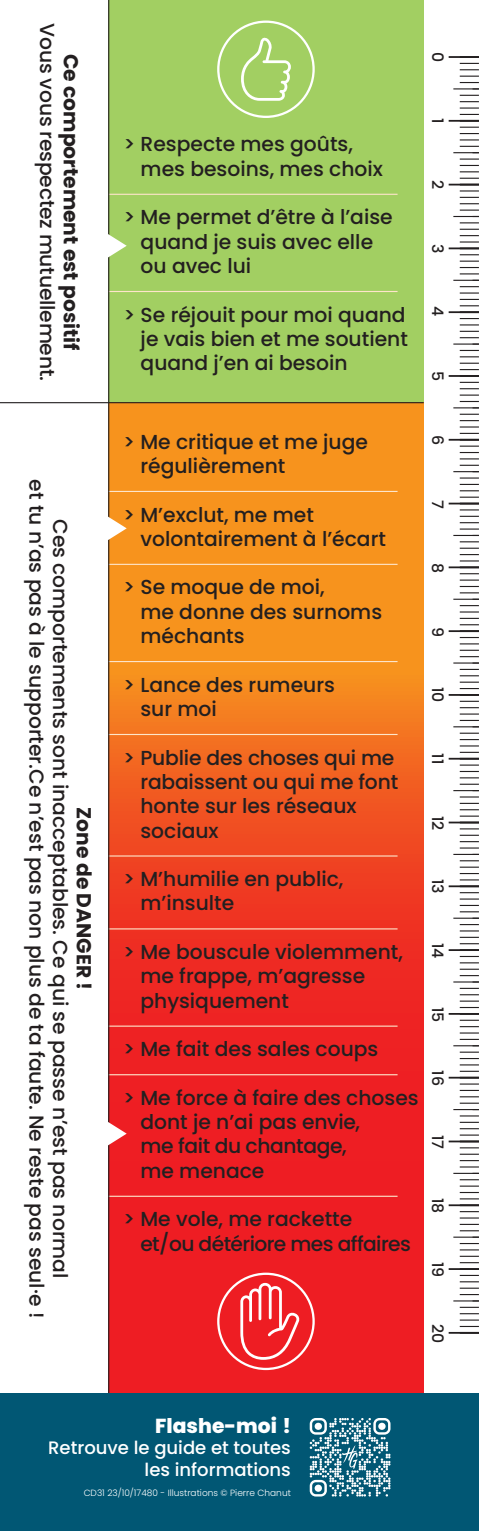
<style>
.page{position:relative;width:479px;height:1531px;background:#fff}
.page>*{position:absolute;margin:0;border:0;box-sizing:border-box;transform-origin:0 0}
.t1{font:500 20.25px/24.3px "Poppins";color:#231f20}
.t2{font:500 20.25px/24.3px "Poppins";letter-spacing:-.03em;color:#231f20}
.t3{font:700 20.25px "Poppins";color:#231f20}
.t4{font:800 20.25px "Poppins";color:#fff}
.t5{font:500 18px/21.4px "Poppins";color:#fff;text-align:right}
.t6{font:500 15.75px "Poppins";color:#231f20}
.t7{font:300 9px "Poppins";color:#fff}
</style>
<div class="page">
<div style="left:108px;top:0;width:315px;height:403px;background:#a2cf62"></div>
<svg style="left:109px;top:403px;width:314px;height:990px;background:#f15021"></svg>
<hr style="left:108px;top:194px;width:289px;height:1px;background:#fee5ca">
<hr style="left:108px;top:291px;width:289px;height:1px;background:#fee5ca">
<hr style="left:108px;top:491px;width:289px;height:1px;background:#fee5ca">
<hr style="left:108px;top:564px;width:289px;height:1px;background:#fee5ca">
<hr style="left:108px;top:661px;width:289px;height:1px;background:#fee5ca">
<hr style="left:108px;top:734px;width:289px;height:1px;background:#fee5ca">
<hr style="left:108px;top:855px;width:289px;height:1px;background:#fee5ca">
<hr style="left:108px;top:928px;width:289px;height:1px;background:#fee5ca">
<hr style="left:108px;top:1025px;width:289px;height:2px;background:#fee5ca">
<hr style="left:108px;top:1074px;width:289px;height:1px;background:#fee5ca">
<hr style="left:108px;top:1195px;width:289px;height:2px;background:#fee5ca">
<hr style="left:0;top:402px;width:423px;height:1px;background:#231f20">
<hr style="left:108px;top:0;width:1px;height:1393px;background:#231f20">
<div style="left:218px;top:1274px;width:95px;height:95px;background:#ee1d23;border-radius:50%"></div>
<div style="left:217px;top:1272px;width:97px;height:98px;border:2px solid #fff;border-radius:50%"></div>
<svg style="left:240px;top:1283px;width:60px;height:77px"></svg>
<div style="left:217px;top:21px;width:97px;height:97px;border:2px solid #fff;border-radius:50%"></div>
<svg style="left:241px;top:37px;width:49px;height:64px"></svg>
<svg style="left:108px;top:226px;width:19px;height:40px"></svg>
<div style="left:0;top:1393px;width:478px;height:138px;background:#015774"></div>
<svg style="left:309px;top:1418px;width:81px;height:78px"></svg>
<svg style="left:108px;top:508px;width:19px;height:40px"></svg>
<svg style="left:108px;top:1113px;width:19px;height:41px"></svg>
<hr style="left:448px;top:56px;width:30px;height:2px;background:#231f20">
<hr style="left:453px;top:343px;width:25px;height:2px;background:#231f20">
<hr style="left:453px;top:917px;width:25px;height:2px;background:#231f20">
<hr style="left:448px;top:120px;width:30px;height:2px;background:#231f20">
<hr style="left:448px;top:184px;width:30px;height:1px;background:#231f20">
<hr style="left:448px;top:247px;width:30px;height:2px;background:#231f20">
<hr style="left:448px;top:311px;width:30px;height:2px;background:#231f20">
<hr style="left:448px;top:375px;width:30px;height:2px;background:#231f20">
<hr style="left:448px;top:439px;width:30px;height:2px;background:#231f20">
<hr style="left:448px;top:503px;width:30px;height:1px;background:#231f20">
<hr style="left:448px;top:566px;width:30px;height:2px;background:#231f20">
<hr style="left:448px;top:630px;width:30px;height:2px;background:#231f20">
<hr style="left:448px;top:694px;width:30px;height:2px;background:#231f20">
<hr style="left:448px;top:758px;width:30px;height:1px;background:#231f20">
<hr style="left:448px;top:821px;width:30px;height:2px;background:#231f20">
<hr style="left:448px;top:885px;width:30px;height:2px;background:#231f20">
<hr style="left:448px;top:949px;width:30px;height:2px;background:#231f20">
<hr style="left:448px;top:1013px;width:30px;height:2px;background:#231f20">
<hr style="left:448px;top:1077px;width:30px;height:1px;background:#231f20">
<hr style="left:448px;top:1140px;width:30px;height:2px;background:#231f20">
<hr style="left:448px;top:1204px;width:30px;height:2px;background:#231f20">
<hr style="left:448px;top:1268px;width:30px;height:2px;background:#231f20">
<hr style="left:448px;top:1332px;width:30px;height:2px;background:#231f20">
<svg style="left:459px;top:56px;width:20px;height:14px"></svg>
<svg style="left:459px;top:261px;width:20px;height:13px"></svg>
<svg style="left:459px;top:414px;width:20px;height:13px"></svg>
<svg style="left:453px;top:76px;width:26px;height:13px"></svg>
<svg style="left:453px;top:146px;width:26px;height:26px"></svg>
<svg style="left:453px;top:210px;width:26px;height:13px"></svg>
<svg style="left:459px;top:331px;width:20px;height:26px"></svg>
<svg style="left:453px;top:465px;width:26px;height:26px"></svg>
<svg style="left:453px;top:516px;width:26px;height:26px"></svg>
<svg style="left:453px;top:599px;width:26px;height:13px"></svg>
<svg style="left:459px;top:95px;width:20px;height:45px"></svg>
<svg style="left:459px;top:178px;width:20px;height:26px"></svg>
<svg style="left:459px;top:229px;width:20px;height:26px"></svg>
<svg style="left:453px;top:280px;width:26px;height:45px"></svg>
<svg style="left:453px;top:363px;width:26px;height:45px"></svg>
<svg style="left:459px;top:433px;width:20px;height:26px"></svg>
<svg style="left:459px;top:497px;width:20px;height:13px"></svg>
<svg style="left:459px;top:548px;width:20px;height:45px"></svg>
<svg style="left:453px;top:650px;width:26px;height:13px"></svg>
<svg style="left:459px;top:618px;width:20px;height:26px"></svg>
<svg style="left:453px;top:669px;width:26px;height:58px"></svg>
<svg style="left:459px;top:733px;width:20px;height:13px"></svg>
<svg style="left:459px;top:752px;width:20px;height:26px"></svg>
<svg style="left:453px;top:784px;width:26px;height:13px"></svg>
<svg style="left:459px;top:835px;width:20px;height:13px"></svg>
<svg style="left:459px;top:803px;width:20px;height:26px"></svg>
<svg style="left:453px;top:854px;width:26px;height:45px"></svg>
<svg style="left:459px;top:905px;width:20px;height:26px"></svg>
<svg style="left:453px;top:937px;width:26px;height:45px"></svg>
<svg style="left:459px;top:988px;width:20px;height:45px"></svg>
<svg style="left:453px;top:1039px;width:26px;height:26px"></svg>
<svg style="left:459px;top:1071px;width:20px;height:13px"></svg>
<svg style="left:453px;top:1090px;width:26px;height:26px"></svg>
<svg style="left:459px;top:1122px;width:20px;height:45px"></svg>
<svg style="left:453px;top:1173px;width:26px;height:13px"></svg>
<svg style="left:453px;top:1224px;width:26px;height:13px"></svg>
<svg style="left:459px;top:1192px;width:20px;height:26px"></svg>
<svg style="left:459px;top:1243px;width:20px;height:7px"></svg>
<svg style="left:453px;top:1256px;width:26px;height:45px"></svg>
<svg style="left:459px;top:1307px;width:20px;height:13px"></svg>
<svg style="left:459px;top:1326px;width:20px;height:8px"></svg>
<p class="t1" style="left:59px;top:23px;width:359px;rotate:90deg">Vous vous respectez mutuellement.</p>
<p class="t3" style="left:83px;top:54px;width:298px;rotate:90deg">Ce comportement est positif</p>
<p class="t1" style="left:72px;top:479px;width:840px;line-height:23.6px;text-align:center;rotate:90deg">Ces comportements sont inacceptables. Ce qui se passe n’est pas normal<br>et tu n’as pas à le supporter.Ce n’est pas non plus de ta faute. Ne reste pas seul·e !</p>
<p class="t3" style="left:96px;top:807px;width:184px;rotate:90deg">Zone de DANGER !</p>
<p class="t6" style="left:446px;top:52px;width:12px;rotate:90deg">0</p>
<p class="t1" style="left:140px;top:132px;width:243px;text-indent:-17px">&gt; Respecte mes goûts, mes besoins, mes choix</p>
<p class="t1" style="left:140px;top:205px;width:253px;text-indent:-17px">&gt; Me permet d’être à l’aise quand je suis avec elle ou avec lui</p>
<p class="t1" style="left:140px;top:302px;width:268px;text-align:justify;text-indent:-17px">&gt; Se réjouit pour moi quand je vais bien et me soutient quand j’en ai besoin</p>
<p class="t6" style="left:446px;top:118px;width:7px;rotate:90deg">1</p>
<p class="t6" style="left:446px;top:180px;width:11px;rotate:90deg">2</p>
<p class="t6" style="left:446px;top:244px;width:11px;rotate:90deg">3</p>
<p class="t6" style="left:446px;top:306px;width:12px;rotate:90deg">4</p>
<p class="t6" style="left:446px;top:371px;width:12px;rotate:90deg">5</p>
<p class="t1" style="left:140px;top:429px;width:229px;text-indent:-17px">&gt; Me critique et me juge régulièrement</p>
<p class="t1" style="left:140px;top:502px;width:247px;text-indent:-17px">&gt; M’exclut, me met volontairement à l’écart</p>
<p class="t1" style="left:140px;top:575px;width:243px;text-indent:-17px">&gt; Se moque de moi,<br>me donne des surnoms méchants</p>
<p class="t1" style="left:140px;top:672px;width:196px;text-indent:-17px">&gt; Lance des rumeurs sur moi</p>
<p class="t1" style="left:140px;top:745px;width:259px;text-indent:-17px">&gt; Publie des choses qui me rabaissent ou qui me font honte sur les réseaux sociaux</p>
<p class="t1" style="left:140px;top:867px;width:204px;text-indent:-17px">&gt; M’humilie en public, m’insulte</p>
<p class="t1" style="left:140px;top:940px;width:264px;text-indent:-17px">&gt; Me bouscule violemment, me frappe, m’agresse physiquement</p>
<p class="t1" style="left:123px;top:1037px;width:256px">&gt; Me fait des sales coups</p>
<p class="t1" style="left:140px;top:1086px;width:279px;text-indent:-17px">&gt; Me force à faire des choses dont je n’ai pas envie,<br>me fait du chantage,<br>me menace</p>
<p class="t2" style="left:140px;top:1207px;width:272px;text-indent:-17px">&gt; Me vole, me rackette et/ou détériore mes affaires</p>
<p class="t6" style="left:446px;top:435px;width:12px;rotate:90deg">6</p>
<p class="t6" style="left:446px;top:500px;width:10px;rotate:90deg">7</p>
<p class="t6" style="left:446px;top:563px;width:12px;rotate:90deg">8</p>
<p class="t6" style="left:446px;top:627px;width:12px;rotate:90deg">9</p>
<p class="t6" style="left:446px;top:687px;width:17px;rotate:90deg">10</p>
<p class="t6" style="left:446px;top:753px;width:13px;rotate:90deg">11</p>
<p class="t6" style="left:446px;top:815px;width:16px;rotate:90deg">12</p>
<p class="t6" style="left:446px;top:879px;width:16px;rotate:90deg">13</p>
<p class="t6" style="left:446px;top:942px;width:17px;rotate:90deg">14</p>
<p class="t6" style="left:446px;top:1007px;width:17px;rotate:90deg">15</p>
<p class="t6" style="left:446px;top:1070px;width:17px;rotate:90deg">16</p>
<p class="t6" style="left:446px;top:1135px;width:16px;rotate:90deg">17</p>
<p class="t6" style="left:446px;top:1198px;width:17px;rotate:90deg">18</p>
<p class="t6" style="left:446px;top:1261px;width:17px;rotate:90deg">19</p>
<p class="t6" style="left:446px;top:1324px;width:21px;rotate:90deg">20</p>
<p class="t4" style="left:155px;top:1414px;width:137px">Flashe-moi !</p>
<p class="t5" style="left:48px;top:1437px;width:244px">Retrouve le guide et toutes les informations</p>
<p class="t7" style="left:84px;top:1488px;width:208px">CD31 23/10/17480 - Illustrations © Pierre Chanut</p>
</div>
